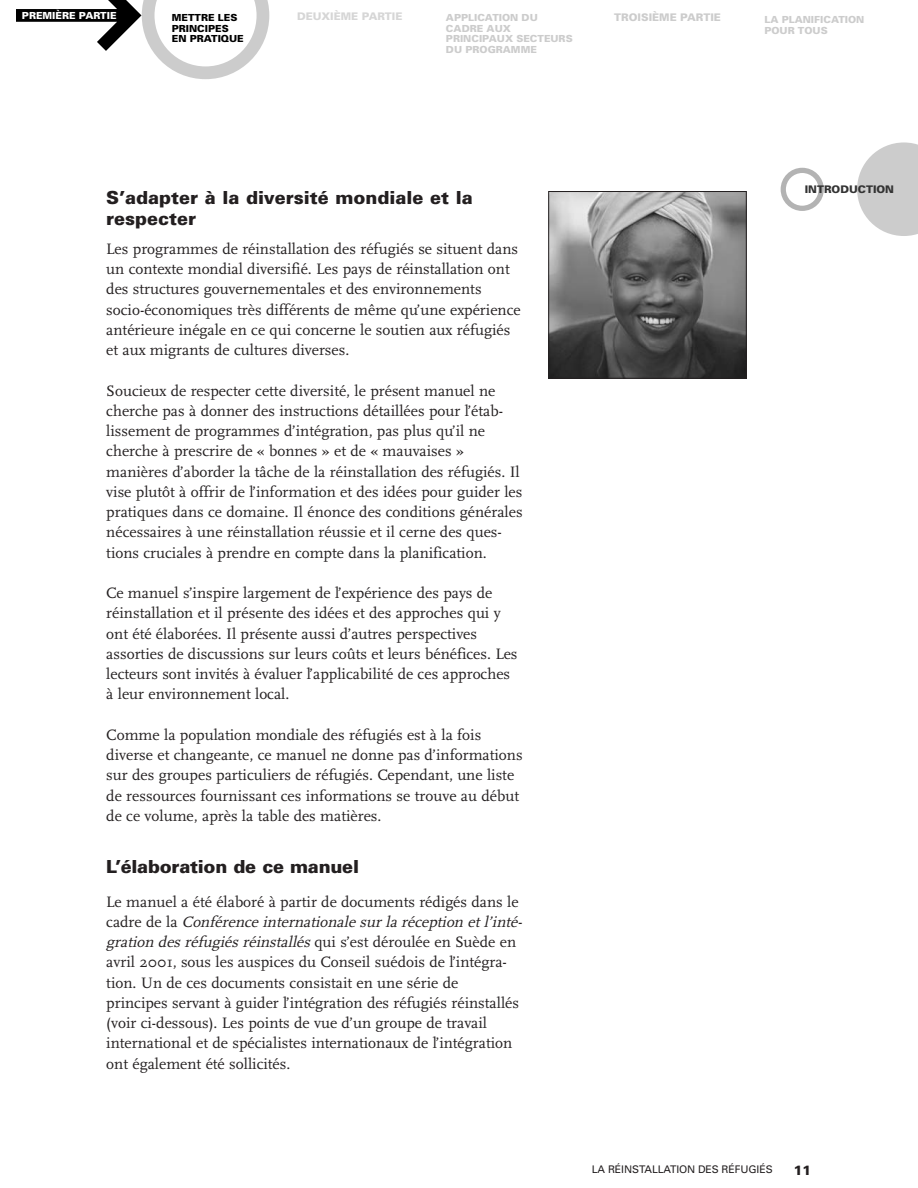
<style>
.page{position:relative;width:918px;height:1188px;background:#fff}
.page>*{position:absolute;margin:0;border:0;box-sizing:border-box;transform-origin:0 0}
.t1{font:900 18px/20.2px "Univers";color:#231f20}
.t2{font:15.75px/20.2px "Scala";color:#231f20}
.t3{font:900 13.5px "Univers";color:#231f20}
.t4{font:10.5px "Univers";letter-spacing:-.01em;color:#231f20}
.t5{font:900 10.5px "Univers";color:#ccc}
.t6{font:900 10.5px "Univers";color:#d6d6d6}
.t7{font:900 10.5px "Univers";color:#333}
.t8{font:900 9.75px/10.5px "Univers";color:#ccc}
.t9{font:900 9.75px/10.5px "Univers";color:#000}
.t10{font:900 9.75px "Univers";color:#fff}
.s1{font-style:italic}
</style>
<div class="page">
<img style="left:550px;top:193px;width:194px;height:183px">
<div style="left:548px;top:191px;width:198px;height:187px;border:1px solid #231f20"></div>
<div style="left:781px;top:168px;width:43px;height:43px;border:5px solid #b3b3b3;border-radius:50%"></div>
<svg style="left:857px;top:142px;width:61px;height:94px"></svg>
<svg style="left:16px;top:0;width:253px;height:79px"></svg>
<p class="t10" style="left:22px;top:12px;width:96px">PREMIÈRE PARTIE</p>
<p class="t6" style="left:297px;top:12px;width:107px">DEUXIÈME PARTIE</p>
<p class="t8" style="left:446px;top:13px;width:128px">APPLICATION DU<br>CADRE AUX<br>PRINCIPAUX SECTEURS<br>DU PROGRAMME</p>
<p class="t9" style="left:172px;top:13px;width:73px">METTRE LES<br>PRINCIPES<br>EN PRATIQUE</p>
<p class="t5" style="left:614px;top:14px;width:108px">TROISIÈME PARTIE</p>
<p class="t8" style="left:764px;top:16px;width:101px">LA PLANIFICATION<br>POUR TOUS</p>
<p class="t1" style="left:106px;top:189px;width:368px">S’adapter à la diversité mondiale et la respecter</p>
<p class="t2" style="left:106px;top:240px;width:416px">Les programmes de réinstallation des réfugiés se situent dans un contexte mondial diversifié. Les pays de réinstallation ont des structures gouvernementales et des environnements socio-économiques très différents de même qu’une expérience antérieure inégale en ce qui concerne le soutien aux réfugiés et aux migrants de cultures diverses.</p>
<p class="t2" style="left:106px;top:382px;width:418px">Soucieux de respecter cette diversité, le présent manuel ne cherche pas à donner des instructions détaillées pour l’étab&shy;lissement de programmes d’intégration, pas plus qu’il ne cherche à prescrire de « bonnes » et de « mauvaises » manières d’aborder la tâche de la réinstallation des réfugiés. Il vise plutôt à offrir de l’information et des idées pour guider les pratiques dans ce domaine. Il énonce des conditions générales nécessaires à une réinstallation réussie et il cerne des ques&shy;tions cruciales à prendre en compte dans la planification.</p>
<p class="t2" style="left:106px;top:584px;width:413px">Ce manuel s’inspire largement de l’expérience des pays de réinstallation et il présente des idées et des approches qui y ont été élaborées. Il présente aussi d’autres perspectives assorties de discussions sur leurs coûts et leurs bénéfices. Les lecteurs sont invités à évaluer l’applicabilité de ces approches à leur environnement local.</p>
<p class="t2" style="left:106px;top:726px;width:418px">Comme la population mondiale des réfugiés est à la fois diverse et changeante, ce manuel ne donne pas d’informations sur des groupes particuliers de réfugiés. Cependant, une liste de ressources fournissant ces informations se trouve au début de ce volume, après la table des matières.</p>
<p class="t1" style="left:106px;top:858px;width:254px">L’élaboration de ce manuel</p>
<p class="t2" style="left:106px;top:893px;width:420px">Le manuel a été élaboré à partir de documents rédigés dans le c a d r e d e l a <span class="s1">Conférence internationale sur la réception et l’inté&shy;gration des réfugiés réinstallés</span> q u i s’ e s t d é r o u l é e e n S u è d e e n avril 2001, sous les auspices du Conseil suédois de l’intégra&shy;tion. Un de ces documents consistait en une série de<br>principes servant à guider l’intégration des réfugiés réinstallés (voir ci-dessous). Les points de vue d’un groupe de travail international et de spécialistes internationaux de l’intégration ont également été sollicités.</p>
<p class="t7" style="left:805px;top:185px;width:91px">INTRODUCTION</p>
<p class="t4" style="left:592px;top:1165px;width:182px">LA RÉINSTALLATION DES RÉFUGIÉS</p>
<p class="t3" style="left:793px;top:1165px;width:19px">11</p>
</div>
